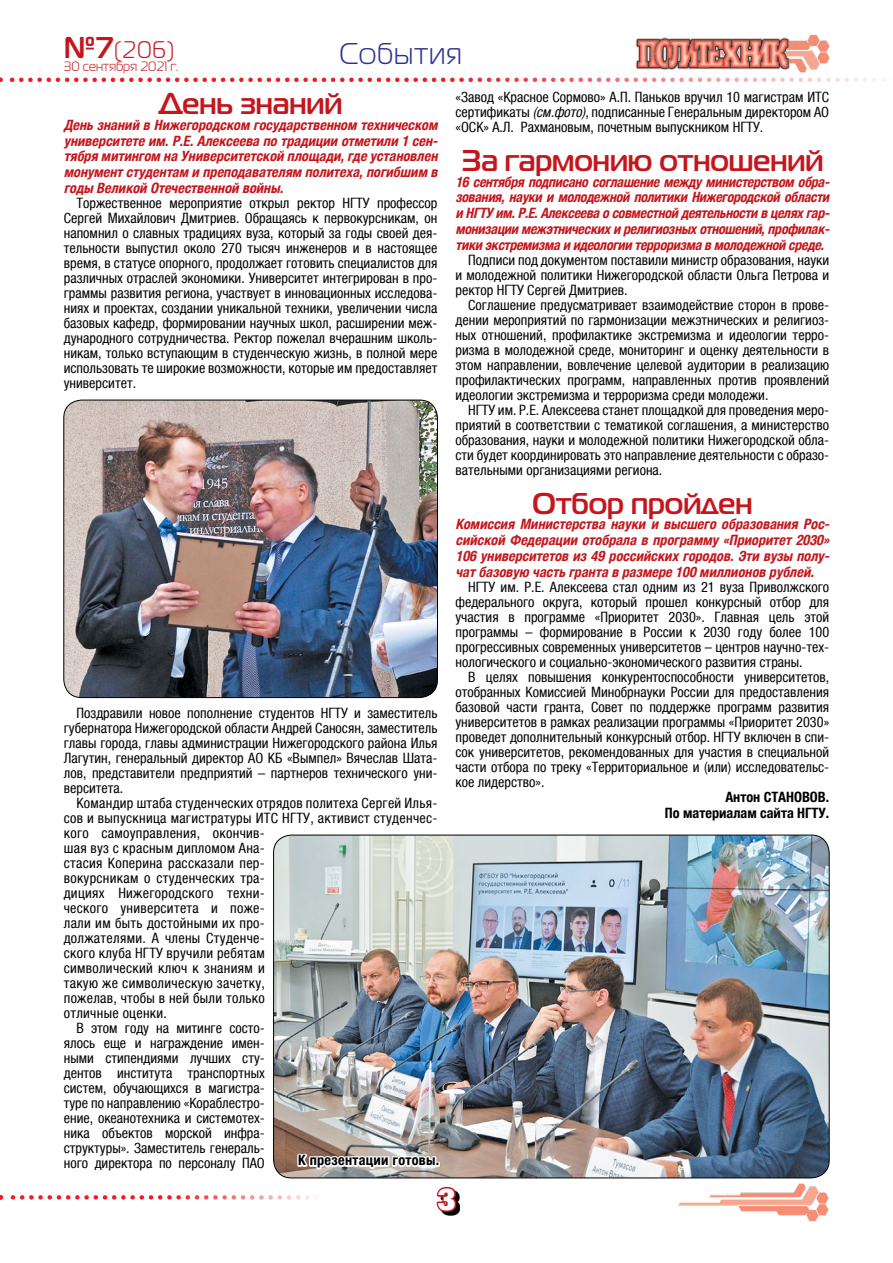
<style>
.page{position:relative;width:893px;height:1263px;background:#fff}
.page>*{position:absolute;margin:0;border:0;box-sizing:border-box;transform-origin:0 0}
.t1{font:700 30px "Magistral C";color:#c4161c}
.t2{font:30px "Magistral C";letter-spacing:.035em;color:#2e3092}
.t3{font:30px "Xenia Bold Cyrillic";color:#fff}
.t4{font:24px "Magistral C";color:#c4161c}
.t5{font:condensed 14.25px/15px "Helvetica Neue LTCYR";color:#000;text-align:justify}
.t6{font:italic 700 condensed 14.25px/15.8px "Helvetica Neue LTCYR";color:#c4161c;text-align:justify}
.t7{font:condensed 14.25px "Helvetica Neue LTCYR";letter-spacing:.02em;color:#000}
.t8{font:700 condensed 14.25px/15.5px "Helvetica Neue LTCYR";color:#000;text-align:right}
.t9{font:700 condensed 14.25px "Helvetica Neue LTCYR";letter-spacing:.02em;color:#000}
.t10{font:13.5px "Magistral C";color:#c4161c}
.s1{font-weight:700;font-size:30px}
.s2{font-style:italic}
</style>
<div class="page">
<img style="left:793px;top:34px;width:36px;height:39px">
<img style="left:635px;top:37px;width:158px;height:34px">
<svg style="left:0;top:78px;width:884px;height:4px"></svg>
<svg style="left:0;top:1195px;width:317px;height:4px"></svg>
<img style="left:678px;top:1183px;width:151px;height:39px">
<svg style="left:444px;top:1194px;width:16px;height:21px"></svg>
<svg style="left:436px;top:1186px;width:23px;height:28px"></svg>
<img style="left:64px;top:400px;width:373px;height:298px">
<div style="left:64px;top:400px;width:374px;height:298px;border:1px solid #000;border-radius:18px"></div>
<img style="left:274px;top:835px;width:555px;height:343px">
<svg style="left:296px;top:1147px;width:144px;height:29px"></svg>
<h2 class="t4" style="left:64px;top:37px;width:112px"><span class="s1">№7</span>(206)</h2>
<p class="t10" style="left:64px;top:59px;width:116px">30 сентября 2021 г.</p>
<h1 class="t2" style="left:339px;top:38px;width:124px">События</h1>
<h1 class="t1" style="left:159px;top:86px;width:185px">День знаний</h1>
<p class="t6" style="left:64px;top:117px;width:379px">День знаний в Нижегородском государственном техническом университете им.Р.Е.Алексеева по традиции отметили 1 сен&shy;тября митингом на Университетской площади,где установлен монументстудентам и преподавателям политеха,погибшим в годы Великой Отечественной войны.</p>
<p class="t5" style="left:64px;top:196px;width:375px;text-indent:13px">Торжественное мероприятие открыл ректор НГТУ профессор Сергей Михайлович Дмитриев. Обращаясь к первокурсникам, он напомнил о славных традициях вуза, который за годы своей дея&shy;тельности выпустил около 270 тысяч инженеров и в настоящее время, в статусе опорного, продолжает готовить специалистов для различных отраслей экономики. Университет интегрирован в про&shy;граммы развития региона, участвует в инновационных исследова&shy;ниях и проектах, создании уникальной техники, увеличении числа базовых кафедр, формировании научных школ, расширении меж&shy;дународного сотрудничества. Ректор пожелал вчерашним школь&shy;никам, только вступающим в студенческую жизнь, в полной мере использовать те широкие возможности, которые им предоставляет университет.</p>
<p class="t5" style="left:455px;top:90px;width:375px">«Завод «Красное Сормово» А.П. Паньков вручил 10 магистрам ИТС сертификаты <span class="s2">(см.фото)</span>, подписанные Генеральным директором АО «ОСК» А.Л. Рахмановым, почетным выпускником НГТУ.</p>
<h1 class="t1" style="left:461px;top:142px;width:363px">За гармонию отношений</h1>
<p class="t6" style="left:455px;top:174px;width:379px">16сентябряподписаносоглашениемеждуминистерством обра&shy;зования, науки и молодежной политики Нижегородской области и НГТУ им.Р.Е.Алексееваосовместной деятельности вцеляхгар&shy;монизации межэтническихи религиозныхотношений,профилак&shy;тики экстремизмаи идеологии терроризмавмолодежной среде.</p>
<p class="t5" style="left:455px;top:252px;width:375px;text-indent:13px">Подписи под документом поставили министр образования, науки и молодежной политики Нижегородской области Ольга Петрова и ректор НГТУ Сергей Дмитриев.</p>
<p class="t5" style="left:455px;top:297px;width:375px;text-indent:13px">Соглашение предусматривает взаимодействие сторон в прове&shy;дении мероприятий по гармонизации межэтнических и религиоз&shy;ных отношений, профилактике экстремизма и идеологии терро&shy;ризма в молодежной среде, мониторинг и оценку деятельности в этом направлении, вовлечение целевой аудитории в реализацию профилактических программ, направленных против проявлений идеологии экстремизма и терроризма среди молодежи.</p>
<p class="t5" style="left:455px;top:402px;width:375px;text-indent:13px">НГТУ им. Р.Е. Алексеева станет площадкой для проведения меро&shy;приятий в соответствии с тематикой соглашения, а министерство образования, науки и молодежной политики Нижегородской обла&shy;сти будет координировать это направление деятельности с образо&shy;вательными организациями региона.</p>
<h1 class="t1" style="left:532px;top:485px;width:222px">Отбор пройден</h1>
<p class="t6" style="left:455px;top:517px;width:379px">Комиссия Министерства науки и высшего образования Рос&shy;сийской Федерации отобрала в программу «Приоритет 2030» 106 университетов из 49 российских городов. Эти вузы полу&shy;чатбазовую часть гранта в размере 100 миллионов рублей.</p>
<p class="t5" style="left:455px;top:579px;width:375px;text-indent:13px">НГТУ им. Р.Е. Алексеева стал одним из 21 вуза Приволжского федерального округа, который прошел конкурсный отбор для участия в программе «Приоритет 2030». Главная цель этой программы – формирование в России к 2030 году более 100 прогрессивных современных университетов – центров научно-тех&shy;нологического и социально-экономического развития страны.</p>
<p class="t5" style="left:455px;top:669px;width:375px;text-indent:13px">В целях повышения конкурентоспособности университетов, отобранных Комиссией Минобрнауки России для предоставления базовой части гранта, Совет по поддержке программ развития университетов в рамках реализации программы «Приоритет 2030» проведет дополнительный конкурсный отбор. НГТУ включен в спи&shy;сок университетов, рекомендованных для участия в специальной части отбора по треку «Территориальное и (или) исследовательс&shy;кое лидерство».</p>
<p class="t8" style="left:665px;top:789px;width:166px">Антон СТАНОВОВ.<br>По материалам сайта НГТУ.</p>
<p class="t5" style="left:64px;top:706px;width:375px;text-indent:13px">Поздравили новое пополнение студентов НГТУ и заместитель губернатора Нижегородской области Андрей Саносян, заместитель главы города, главы администрации Нижегородского района Илья Лагутин, генеральный директор АО КБ «Вымпел» Вячеслав Шата&shy;лов, представители предприятий – партнеров технического уни&shy;верситета.</p>
<p class="t7" style="left:77px;top:795px;width:362px">Командир штаба студенческих отрядов политеха Сергей Илья-</p>
<p class="t7" style="left:64px;top:810px;width:375px">сов и выпускница магистратуры ИТС НГТУ, активист студенчес-</p>
<p class="t7" style="left:64px;top:825px;width:203px">кого самоуправления, окончив-</p>
<p class="t7" style="left:64px;top:840px;width:203px">шая вуз с красным дипломом Ана-</p>
<p class="t7" style="left:64px;top:855px;width:203px">стасия Коперина рассказали пер-</p>
<p class="t7" style="left:64px;top:870px;width:203px">вокурсникам о студенческих тра-</p>
<p class="t7" style="left:64px;top:885px;width:203px">дициях Нижегородского техни-</p>
<p class="t7" style="left:64px;top:900px;width:203px">ческого университета и поже-</p>
<p class="t7" style="left:64px;top:915px;width:203px">лали им быть достойными их про-</p>
<p class="t7" style="left:64px;top:930px;width:203px">должателями. А члены Студенче-</p>
<p class="t7" style="left:64px;top:945px;width:203px">ского клуба НГТУ вручили ребятам</p>
<p class="t7" style="left:64px;top:960px;width:203px">символический ключ к знаниям и</p>
<p class="t7" style="left:64px;top:975px;width:203px">такую же символическую зачетку,</p>
<p class="t7" style="left:64px;top:990px;width:203px">пожелав, чтобы в ней были только</p>
<p class="t7" style="left:64px;top:1005px;width:105px">отличные оценки.</p>
<p class="t5" style="left:77px;top:1021px;width:190px">В этом году на митинге состо-</p>
<p class="t5" style="left:64px;top:1036px;width:203px">ялось еще и награждение имен-</p>
<p class="t5" style="left:64px;top:1051px;width:203px">ными стипендиями лучших сту-</p>
<p class="t5" style="left:64px;top:1066px;width:203px">дентов института транспортных</p>
<p class="t5" style="left:64px;top:1081px;width:203px">систем, обучающихся в магистра-</p>
<p class="t5" style="left:64px;top:1096px;width:203px">туре по направлению «Кораблестро-</p>
<p class="t5" style="left:64px;top:1111px;width:203px">ение, океанотехника и системотех-</p>
<p class="t5" style="left:64px;top:1126px;width:203px">ника объектов морской инфра-</p>
<p class="t5" style="left:64px;top:1141px;width:203px">структуры». Заместитель генераль-</p>
<p class="t5" style="left:64px;top:1156px;width:203px">ного директора по персоналу ПАО</p>
<p class="t9" style="left:298px;top:1152px;width:143px">К презентации готовы.</p>
<h1 class="t3" style="left:437px;top:1182px;width:20px">3</h1>
</div>
